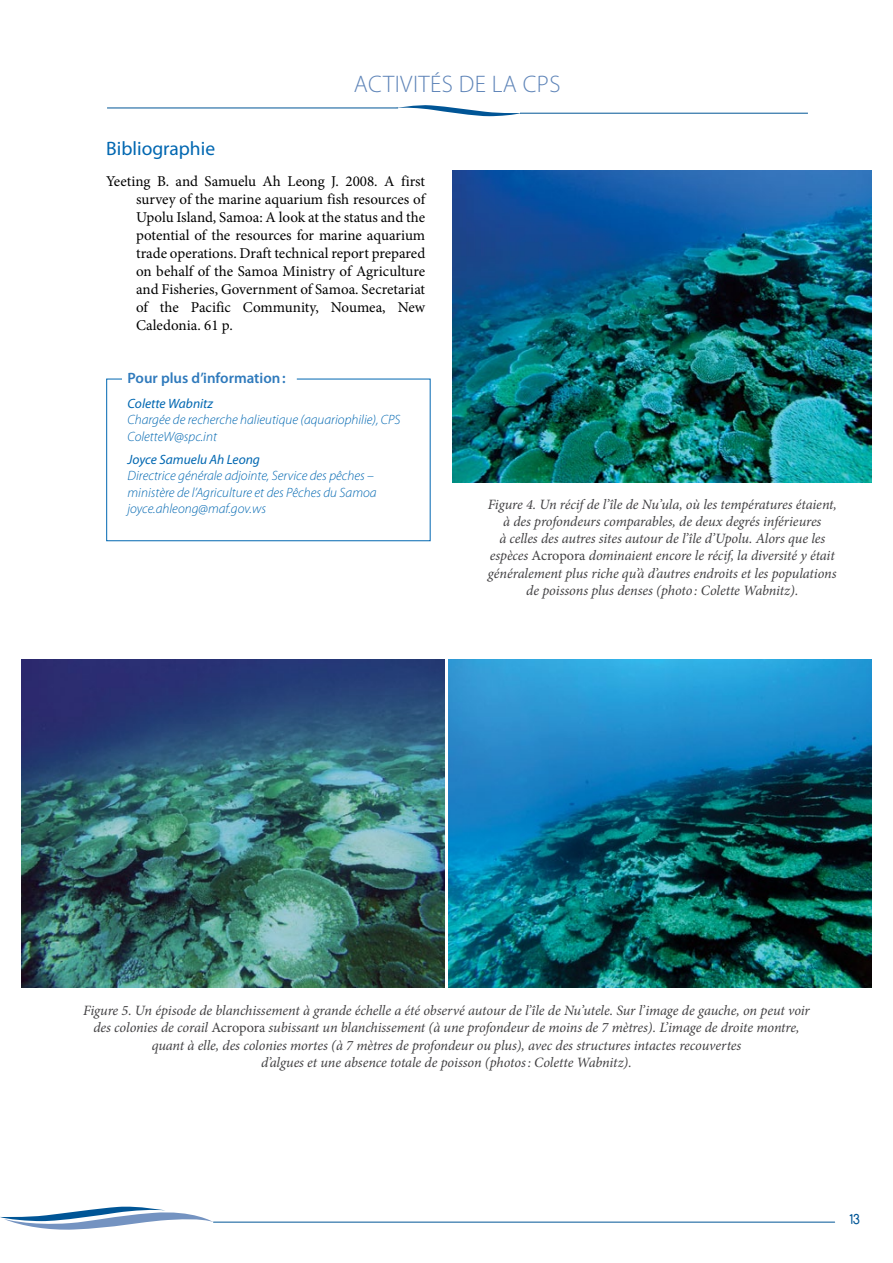
<style>
.page{position:relative;width:893px;height:1263px;background:#fff}
.page>*{position:absolute;margin:0;border:0;box-sizing:border-box;transform-origin:0 0}
.t1{font:300 24px "Myriad Pro";letter-spacing:.02em;color:#5e84b8}
.t2{font:19.5px "Myriad Pro";color:#0067b1}
.t3{font:15px/18px "Minion Pro";color:#000;text-align:justify}
.t4{font:600 15px "Myriad Pro";color:#2f7abc}
.t5{font:15px "Duepuntozero";color:#005596}
.t6{font:italic 14.25px/17.2px "Minion Pro";letter-spacing:-.01em;color:#414042;text-align:center}
.t7{font:italic 300 13.5px/16.5px "Myriad Pro";color:#0067b1}
.t8{font:italic 13.5px "Myriad Pro";color:#0067b1}
.s1{font-style:normal}
</style>
<div class="page">
<svg style="left:0;top:1206px;width:214px;height:24px"></svg>
<hr style="left:214px;top:1222px;width:621px;height:1px;background:#005596">
<hr style="left:520px;top:113px;width:288px;height:1px;background:#005596">
<hr style="left:107px;top:108px;width:291px;height:1px;background:#005596">
<svg style="left:395px;top:105px;width:126px;height:11px"></svg>
<img style="left:453px;top:171px;width:419px;height:311px">
<img style="left:21px;top:659px;width:423px;height:329px">
<svg style="left:106px;top:378px;width:325px;height:163px"></svg>
<img style="left:449px;top:659px;width:423px;height:329px">
<h1 class="t1" style="left:354px;top:70px;width:208px">ACTIVITÉS DE LA CPS</h1>
<h2 class="t2" style="left:106px;top:136px;width:110px">Bibliographie</h2>
<p class="t3" style="left:136px;top:172px;width:291px;text-indent:-30px">Yeeting B. and Samuelu Ah Leong J. 2008. A first survey of the marine aquarium fish resources of Upolu Island, Samoa: A look at the status and the potential of the resources for marine aquarium trade operations. Draft technical report prepared on behalf of the Samoa Ministry of Agriculture and Fisheries, Government of Samoa. Secretariat of the Pacific Community, Noumea, New Caledonia. 61 p.</p>
<p class="t4" style="left:128px;top:368px;width:160px">Pour plus d’information:</p>
<p class="t8" style="left:128px;top:395px;width:87px">Colette Wabnitz</p>
<p class="t7" style="left:128px;top:411px;width:274px">Chargée de recherche halieutique (aquariophilie), CPS<br>ColetteW@spc.int</p>
<p class="t8" style="left:128px;top:451px;width:134px">Joyce Samuelu Ah Leong</p>
<p class="t7" style="left:128px;top:467px;width:251px">Directrice générale adjointe, Service des pêches – ministère de l’Agriculture et des Pêches du Samoa joyce.ahleong@maf.gov.ws</p>
<p class="t6" style="left:488px;top:495px;width:351px">Figure 4. Un récif de l’île de Nu’ula, où les températures étaient, à des profondeurs comparables, de deux degrés inférieures<br>à celles des autres sites autour de l’île d’Upolu. Alors que les espèces <span class="s1">Acropora</span> dominaient encore le récif, la diversité y était généralement plus riche qu’à d’autres endroits et les populations de poissons plus denses (photo : Colette Wabnitz).</p>
<p class="t6" style="left:83px;top:1002px;width:728px">Figure 5. Un épisode de blanchissement à grande échelle a été observé autour de l’île de Nu’utele. Sur l’image de gauche, on peut voir des colonies de corail <span class="s1">Acropora</span> subissant un blanchissement (à une profondeur de moins de 7 mètres). L’image de droite montre, quant à elle, des colonies mortes (à 7 mètres de profondeur ou plus), avec des structures intactes recouvertes<br>d’algues et une absence totale de poisson (photos: Colette Wabnitz).</p>
<p class="t5" style="left:850px;top:1211px;width:11px">13</p>
</div>
